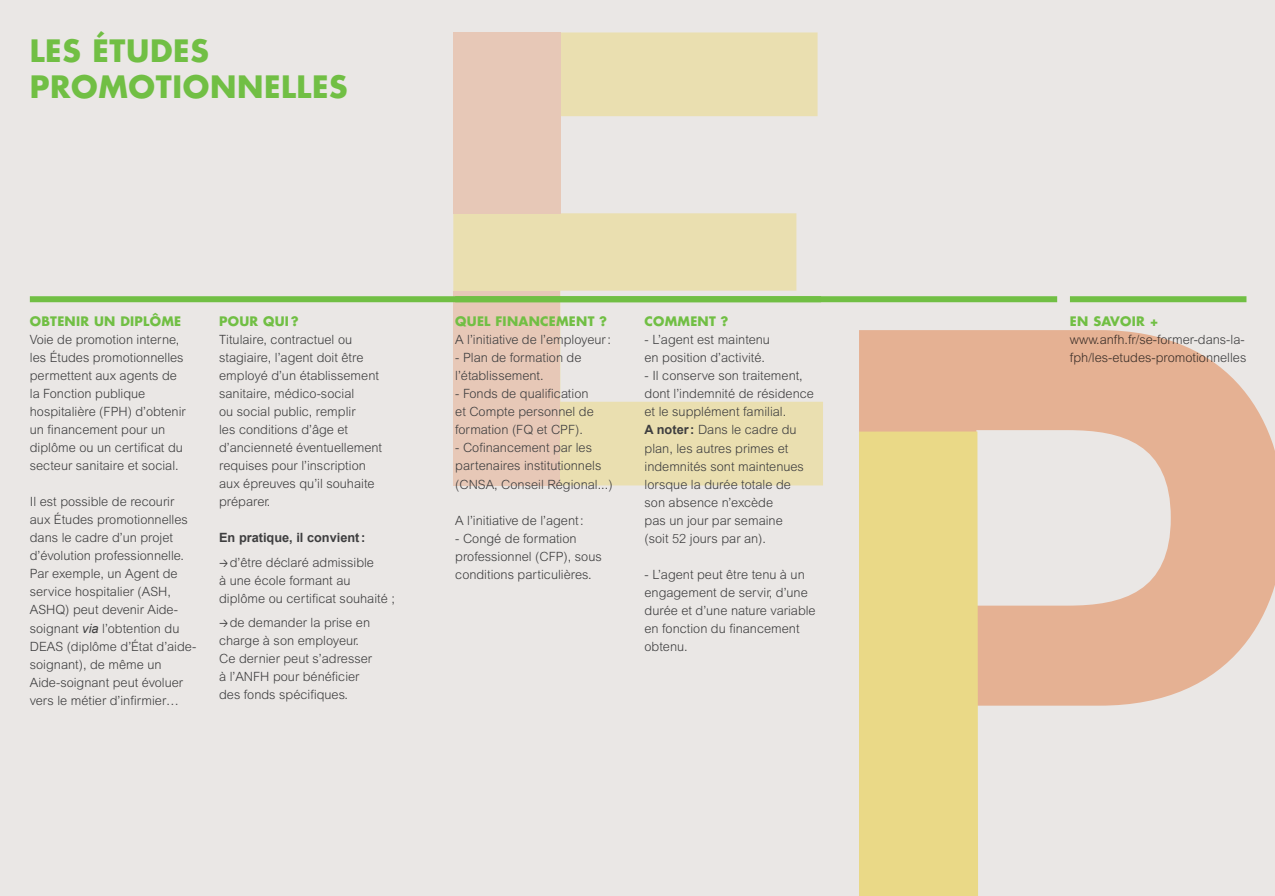
<style>
.page{position:relative;width:1275px;height:896px;background:#fff}
.page>*{position:absolute;margin:0;border:0;box-sizing:border-box;transform-origin:0 0}
.t1{font:700 30px/36px "Futura Std";letter-spacing:.02em;color:#71bf44}
.t2{font:300 12.75px/18px "Arial MT Std";color:#3e3e3f}
.t3{font:700 12.75px "Futura Std";letter-spacing:.02em;color:#71bf44}
.t4{font:700 12.75px "Arial";color:#3e3e3f}
.s1{font-family:"Arial";font-weight:400;font-style:italic}
.s2{font-family:"Ecam Beta A";font-weight:400}
.s3{font-family:"Arial";font-weight:700}
</style>
<div class="page">
<div style="left:0;top:0;width:1274px;height:895px;background:#eae7e5"></div>
<svg style="left:453px;top:32px;width:370px;height:453px;fill:#eadfb0"></svg>
<div style="left:453px;top:32px;width:108px;height:181px;background:#e7c8b7"></div>
<div style="left:453px;top:291px;width:107px;height:194px;background:#e7c8b7"></div>
<div style="left:30px;top:296px;width:791px;height:6px;background:#71bf44"></div>
<div style="left:1069px;top:296px;width:177px;height:6px;background:#71bf44"></div>
<div style="left:455px;top:296px;width:602px;height:6px;background:#71bf44"></div>
<svg style="left:859px;top:330px;width:415px;height:376px;fill:#e5b193"></svg>
<div style="left:859px;top:431px;width:119px;height:464px;background:#ead987"></div>
<h1 class="t1" style="left:30px;top:32px;width:319px">LES ÉTUDES<br>PROMOTIONNELLES</h1>
<p class="t3" style="left:30px;top:313px;width:153px">OBTENIR UN DIPLÔME</p>
<p class="t2" style="left:30px;top:331px;width:157px">Voie de promotion interne, les Études promotionnelles permettent aux agents de la Fonction publique hospitalière (FPH) d’obtenir un financement pour un diplôme ou un certificat du secteur sanitaire et social.</p>
<p class="t2" style="left:30px;top:493px;width:168px">Il est possible de recourir aux Études promotionnelles dans le cadre d’un projet d’évolution professionnelle.<br>Par exemple, un Agent de service hospitalier (ASH,<br>ASHQ) peut devenir Aide&shy;soignant <span class="s1">via</span> l’obtention du<br>DEAS (diplôme d’État d’aide&shy;soignant), de même un<br>Aide-soignant peut évoluer vers le métier d’infirmier…</p>
<p class="t3" style="left:219px;top:313px;width:81px">POUR QUI ?</p>
<p class="t2" style="left:219px;top:331px;width:164px">Titulaire, contractuel ou stagiaire, l’agent doit être employé d’un établissement sanitaire, médico-social<br>ou social public, remplir<br>les conditions d’âge et d’ancienneté éventuellement requises pour l’inscription aux épreuves qu’il souhaite préparer.</p>
<p class="t4" style="left:219px;top:529px;width:148px">En pratique, il convient:</p>
<p class="t2" style="left:219px;top:553px;width:177px"><span class="s2">&gt;</span>d’être déclaré admissible<br>à une école formant au diplôme ou certificat souhaité ;</p>
<p class="t2" style="left:219px;top:613px;width:154px"><span class="s2">&gt;</span>de demander la prise en charge à son employeur.<br>Ce dernier peut s’adresser à l’ANFH pour bénéficier des fonds spécifiques.</p>
<p class="t3" style="left:455px;top:313px;width:153px">QUEL FINANCEMENT ?</p>
<p class="t2" style="left:455px;top:331px;width:157px">A l’initiative de l’employeur:</p>
<p class="t2" style="left:455px;top:349px;width:128px">- Plan de formation de l’établissement.</p>
<p class="t2" style="left:455px;top:385px;width:140px">- Fonds de qualification et Compte personnel de formation (FQ et CPF).</p>
<p class="t2" style="left:455px;top:439px;width:159px">- Cofinancement par les partenaires institutionnels (CNSA, Conseil Régional...)</p>
<p class="t2" style="left:455px;top:511px;width:130px">A l’initiative de l’agent:</p>
<p class="t2" style="left:455px;top:529px;width:148px">- Congé de formation professionnel (CFP), sous conditions particulières.</p>
<p class="t3" style="left:644px;top:313px;width:85px">COMMENT ?</p>
<p class="t2" style="left:644px;top:331px;width:127px">- L’agent est maintenu en position d’activité.</p>
<p class="t2" style="left:644px;top:367px;width:171px">- Il conserve son traitement, dont l’indemnité de résidence et le supplément familial.<br><span class="s3">A noter:</span> Dans le cadre du plan, les autres primes et indemnités sont maintenues lorsque la durée totale de son absence n’excède<br>pas un jour par semaine<br>(soit 52 jours par an).</p>
<p class="t2" style="left:644px;top:565px;width:172px">- L’agent peut être tenu à un engagement de servir, d’une durée et d’une nature variable en fonction du financement obtenu.</p>
<p class="t3" style="left:1069px;top:313px;width:90px">EN SAVOIR +</p>
<p class="t2" style="left:1069px;top:331px;width:178px">www.anfh.fr/se-former-dans-la&shy;fph/les-etudes-promotionnelles</p>
</div>
